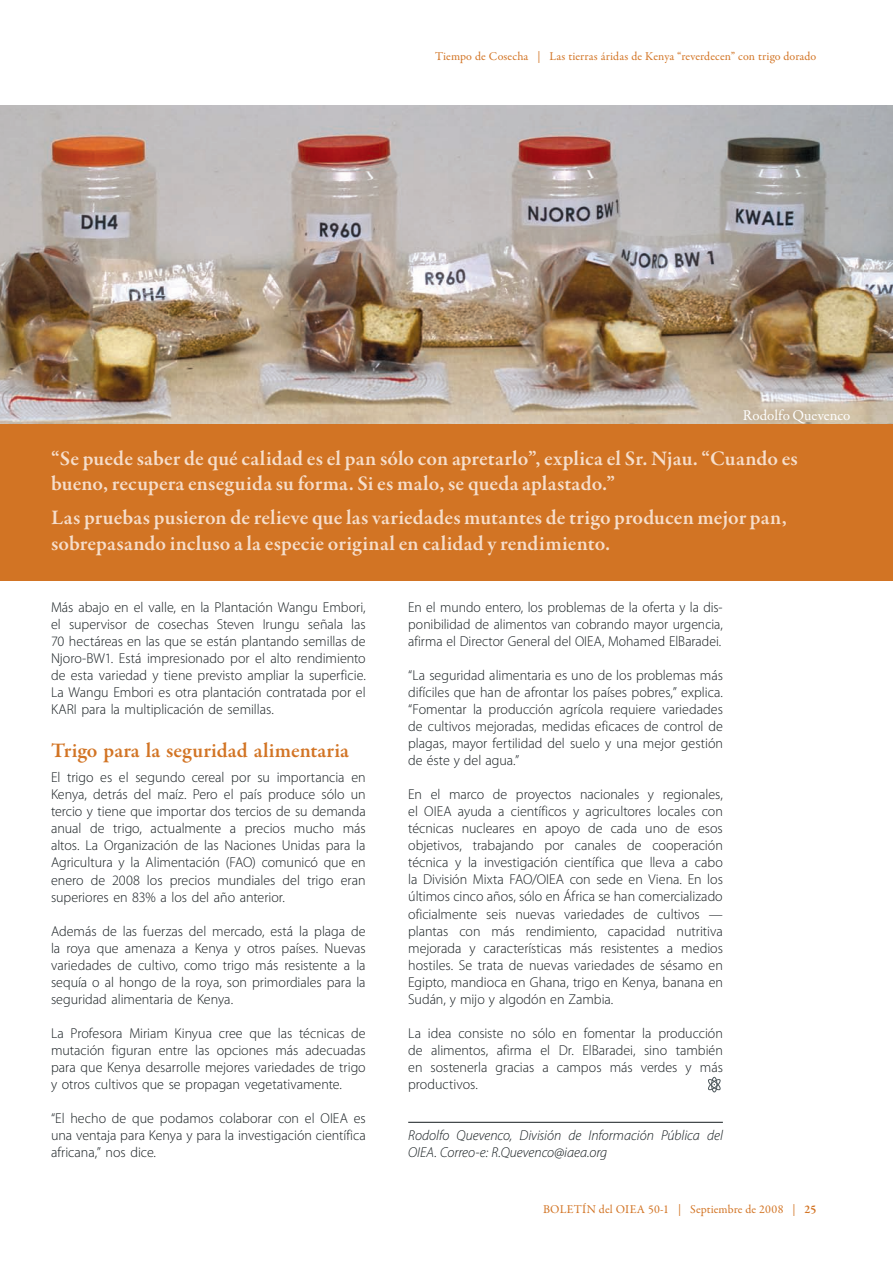
<style>
.page{position:relative;width:893px;height:1263px;background:#fff}
.page>*{position:absolute;margin:0;border:0;box-sizing:border-box;transform-origin:0 0}
.t1{font:600 21px/25.2px "Garamond Premr Pro";letter-spacing:.005em;color:#f6decb}
.t2{font:600 21px "Garamond Premr Pro";letter-spacing:.005em;color:#d27424}
.t3{font:15px "Garamond Premr Pro";color:#fff}
.t4{font:300 14.4px/17px "Myriad Pro";color:#141b1e;text-align:justify}
.t5{font:300 14.4px/17px "Myriad Pro";color:#141b1e;text-align:justify;scale:.96 1}
.t6{font:italic 300 14.4px/17px "Myriad Pro";color:#141b1e}
.t7{font:12px "Garamond Premr Pro";letter-spacing:.01em;color:#d27424}
.s1{font-weight:600}
</style>
<div class="page">
<div style="left:0;top:423px;width:893px;height:158px;background:#d27424"></div>
<hr style="left:408px;top:1122px;width:315px;height:1px;background:#141b1e">
<div style="left:711px;top:1077px;width:6px;height:15px;border:1px solid #4d575b;border-radius:50%"></div>
<svg style="left:708px;top:1078px;width:13px;height:13px"></svg>
<img style="left:0;top:105px;width:893px;height:318px">
<p class="t7" style="left:435px;top:51px;width:383px">Tiempo de Cosecha | Las tierras áridas de Kenya “reverdecen” con trigo dorado</p>
<p class="t3" style="left:743px;top:409px;width:109px">Rodolfo Quevenco</p>
<h1 class="t1" style="left:51px;top:448px;width:748px">“Se puede saber de qué calidad es el pan sólo con apretarlo”, explica el Sr. Njau. “Cuando es bueno, recupera enseguida su forma. Si es malo, se queda aplastado.”</h1>
<h1 class="t1" style="left:51px;top:507px;width:737px">Las pruebas pusieron de relieve que las variedades mutantes de trigo producen mejor pan, sobrepasando incluso a la especie original en calidad y rendimiento.</h1>
<p class="t4" style="left:51px;top:600px;width:316px">Más abajo en el valle, en la Plantación Wangu Embori, el supervisor de cosechas Steven Irungu señala las 70 hectáreas en las que se están plantando semillas de Njoro-BW1. Está impresionado por el alto rendimiento de esta variedad y tiene previsto ampliar la superficie.<br>La Wangu Embori es otra plantación contratada por el KARI para la multiplicación de semillas.</p>
<h1 class="t2" style="left:51px;top:741px;width:299px">Trigo para la seguridad alimentaria</h1>
<p class="t4" style="left:51px;top:770px;width:316px">El trigo es el segundo cereal por su importancia en Kenya, detrás del maíz. Pero el país produce sólo un tercio y tiene que importar dos tercios de su demanda anual de trigo, actualmente a precios mucho más altos. La Organización de las Naciones Unidas para la Agricultura y la Alimentación (FAO) comunicó que en enero de 2008 los precios mundiales del trigo eran superiores en 83% a los del año anterior.</p>
<p class="t4" style="left:51px;top:923px;width:316px">Además de las fuerzas del mercado, está la plaga de la roya que amenaza a Kenya y otros países. Nuevas variedades de cultivo, como trigo más resistente a la sequía o al hongo de la roya, son primordiales para la seguridad alimentaria de Kenya.</p>
<p class="t4" style="left:51px;top:1025px;width:316px">La Profesora Miriam Kinyua cree que las técnicas de mutación figuran entre las opciones más adecuadas para que Kenya desarrolle mejores variedades de trigo y otros cultivos que se propagan vegetativamente.</p>
<p class="t4" style="left:51px;top:1110px;width:316px">“El hecho de que podamos colaborar con el OIEA es una ventaja para Kenya y para la investigación científica africana,” nos dice.</p>
<p class="t5" style="left:408px;top:600px;width:329px">En el mundo entero, los problemas de la oferta y la dis&shy;ponibilidad de alimentos van cobrando mayor urgencia, afirma el Director General del OIEA, Mohamed ElBaradei.</p>
<p class="t4" style="left:408px;top:668px;width:316px">“La seguridad alimentaria es uno de los problemas más difíciles que han de afrontar los países pobres,” explica. “Fomentar la producción agrícola requiere variedades de cultivos mejoradas, medidas eficaces de control de plagas, mayor fertilidad del suelo y una mejor gestión de éste y del agua.”</p>
<p class="t4" style="left:408px;top:787px;width:316px">En el marco de proyectos nacionales y regionales, el OIEA ayuda a científicos y agricultores locales con técnicas nucleares en apoyo de cada uno de esos objetivos, trabajando por canales de cooperación técnica y la investigación científica que lleva a cabo la División Mixta FAO/OIEA con sede en Viena. En los últimos cinco años, sólo en África se han comercializado oficialmente seis nuevas variedades de cultivos — plantas con más rendimiento, capacidad nutritiva mejorada y características más resistentes a medios hostiles. Se trata de nuevas variedades de sésamo en Egipto, mandioca en Ghana, trigo en Kenya, banana en Sudán, y mijo y algodón en Zambia.</p>
<p class="t4" style="left:408px;top:1025px;width:316px">La idea consiste no sólo en fomentar la producción de alimentos, afirma el Dr. ElBaradei, sino también en sostenerla gracias a campos más verdes y más productivos.</p>
<p class="t6" style="left:408px;top:1127px;width:316px">Rodolfo Quevenco, División de Información Pública del<br>OIEA. Correo-e: R.Quevenco@iaea.org</p>
<p class="t7" style="left:543px;top:1204px;width:275px">BOLETÍN del OIEA 50-1 | Septiembre de 2008 | <span class="s1">25</span></p>
</div>
